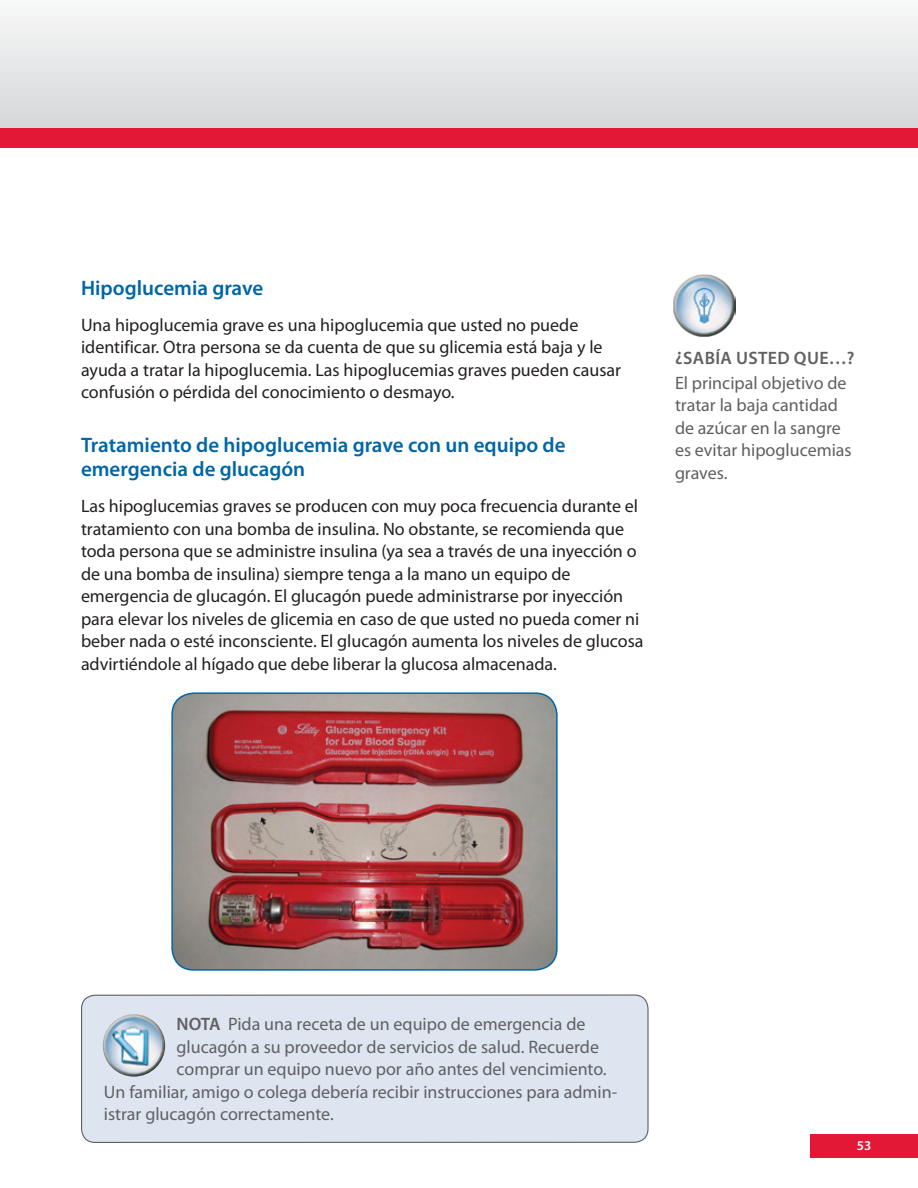
<style>
.page{position:relative;width:918px;height:1188px;background:#fff}
.page>*{position:absolute;margin:0;border:0;box-sizing:border-box;transform-origin:0 0}
.t1{font:600 21px/24px "Myriad Pro";color:#0066a5}
.t2{font:18px/22.5px "Myriad Pro";color:#231f20}
.t3{font:18px/22.5px "Myriad Pro";color:#5f6062}
.t4{font:600 18px "Myriad Pro";letter-spacing:.02em;color:#5f6062}
.t5{font:600 13.5px "Myriad Pro";color:#fff}
.s1{font-weight:600}
</style>
<div class="page">
<div style="left:810px;top:1134px;width:108px;height:24px;background:#e31837"></div>
<img style="left:172px;top:694px;width:385px;height:276px">
<div style="left:171px;top:692px;width:387px;height:279px;border:2px solid #0066a5;border-radius:22px"></div>
<div style="left:82px;top:995px;width:566px;height:147px;background:#dde5f1;border-radius:14px"></div>
<div style="left:81px;top:994px;width:568px;height:149px;border:1px solid #5f6062;border-radius:14px"></div>
<img style="left:673px;top:274px;width:63px;height:63px">
<img style="left:103px;top:1014px;width:62px;height:63px;border-radius:31px">
<svg style="left:0;top:14px;width:918px;height:114px"></svg>
<div style="left:0;top:128px;width:918px;height:20px;background:#e31837"></div>
<p class="t1" style="left:81px;top:275px;width:184px">Hipoglucemia grave</p>
<p class="t2" style="left:81px;top:313px;width:542px">Una hipoglucemia grave es una hipoglucemia que usted no puede identificar. Otra persona se da cuenta de que su glicemia está baja y le ayuda a tratar la hipoglucemia. Las hipoglucemias graves pueden causar confusión o pérdida del conocimiento o desmayo.</p>
<p class="t1" style="left:81px;top:433px;width:486px">Tratamiento de hipoglucemia grave con un equipo de emergencia de glucagón</p>
<p class="t2" style="left:81px;top:495px;width:564px">Las hipoglucemias graves se producen con muy poca frecuencia durante el tratamiento con una bomba de insulina. No obstante, se recomienda que toda persona que se administre insulina (ya sea a través de una inyección o de una bomba de insulina) siempre tenga a la mano un equipo de emergencia de glucagón. El glucagón puede administrarse por inyección para elevar los niveles de glicemia en caso de que usted no pueda comer ni beber nada o esté inconsciente. El glucagón aumenta los niveles de glucosa advirtiéndole al hígado que debe liberar la glucosa almacenada.</p>
<p class="t4" style="left:675px;top:346px;width:181px">¿SABÍA USTED QUE…?</p>
<p class="t3" style="left:675px;top:371px;width:178px">El principal objetivo de tratar la baja cantidad de azúcar en la sangre es evitar hipoglucemias graves.</p>
<p class="t3" style="left:177px;top:1012px;width:410px"><span class="s1">NOTA</span> Pida una receta de un equipo de emergencia de</p>
<p class="t3" style="left:177px;top:1035px;width:424px">glucagón a su proveedor de servicios de salud. Recuerde</p>
<p class="t3" style="left:177px;top:1057px;width:430px">comprar un equipo nuevo por año antes del vencimiento.</p>
<p class="t3" style="left:104px;top:1080px;width:515px">Un familiar, amigo o colega debería recibir instrucciones para admin-</p>
<p class="t3" style="left:104px;top:1102px;width:230px">istrar glucagón correctamente.</p>
<p class="t5" style="left:857px;top:1137px;width:16px">53</p>
</div>
